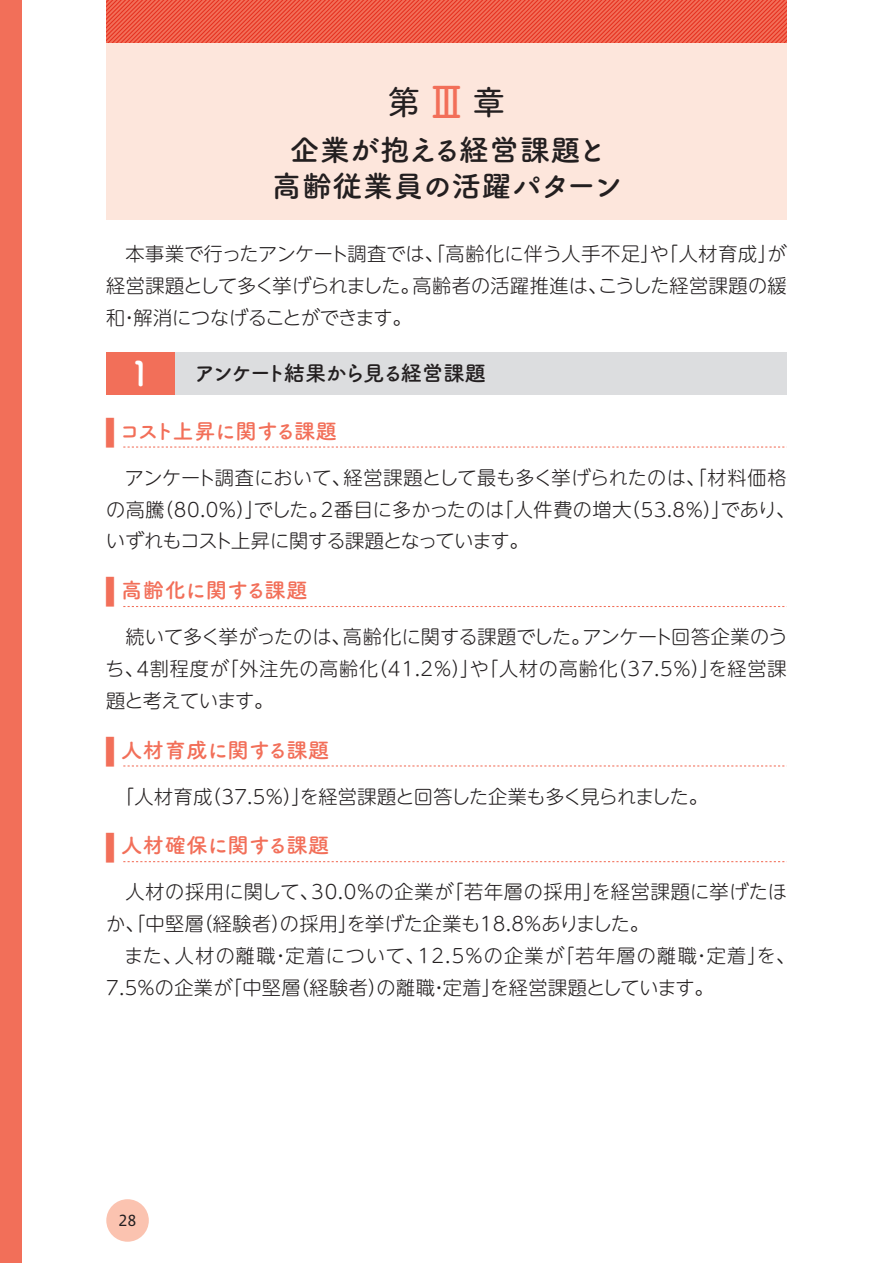
<style>
.page{position:relative;width:893px;height:1263px;background:#fff}
.page>*{position:absolute;margin:0;border:0;box-sizing:border-box;transform-origin:0 0}
.t1{font:34.05px "Tsuku A Rd Gothic Std D";color:#231f20}
.t2{font:34.05px "Tsuku A Rd Gothic Std B";color:#fff}
.t3{font:29.7px/36.2px "Tsuku A Rd Gothic Std B";letter-spacing:.025em;color:#231f20;text-align:center}
.t4{font:21.3px "Tsuku A Rd Gothic Std B";letter-spacing:.005em;color:#f26f59}
.t5{font:21.3px "Tsuku A Rd Gothic Std B";letter-spacing:-.105em;color:#231f20}
.t6{font:21.3px "Tsuku A Rd Gothic Std B";letter-spacing:-.06em;color:#f26f59}
.t7{font:21.3px "Tsuku A Rd Gothic Std B";letter-spacing:-.015em;color:#f26f59}
.t8{font:300 19.2px/32px "UD Shin M Go Pr 6";letter-spacing:.015em;color:#231f20;text-align:justify}
.t9{font:300 19.2px/32px "UD Shin M Go Pr 6";letter-spacing:-.005em;color:#231f20}
.t10{font:300 19.2px "UD Shin M Go Pr 6";letter-spacing:-.025em;color:#231f20}
.t11{font:14.85px "Hiragino UD Sans Std N W4";color:#231f20}
.s1{font-family:"UD Shin M Go Pr 6";font-size:40.8px;color:#f26f59}
.s2{font-size:29.7px}
</style>
<div class="page">
<div style="left:0;top:0;width:21px;height:1263px;background:#f26f59"></div>
<div style="left:106px;top:1199px;width:43px;height:43px;background:#fbc3b0;border-radius:50%"></div>
<div style="left:106px;top:0;width:681px;height:219px;background:#fde6dc"></div>
<svg style="left:106px;top:0;width:681px;height:43px"></svg>
<svg style="left:123px;top:446px;width:664px;height:2px"></svg>
<svg style="left:123px;top:606px;width:664px;height:1px"></svg>
<svg style="left:123px;top:765px;width:664px;height:1px"></svg>
<svg style="left:123px;top:861px;width:664px;height:1px"></svg>
<div style="left:174px;top:352px;width:613px;height:43px;background:#dcdddf"></div>
<div style="left:106px;top:352px;width:68px;height:43px;background:#f26f59"></div>
<h1 class="t1" style="left:387px;top:76px;width:120px">第 <span class="s1">Ⅲ</span> 章</h1>
<h2 class="t3" style="left:272px;top:130px;width:353px">企業が抱える経営課題と高齢従業員の活躍パターン</h2>
<p class="t8" style="left:106px;top:237px;width:682px;text-indent:19px">本事業で行ったアンケート調査では、「高齢化に伴う人手不足」や「人材育成」が経営課題として多く挙げられました。高齢者の活躍推進は、こうした経営課題の緩和・解消につなげることができます。</p>
<h1 class="t2" style="left:130px;top:347px;width:22px">1</h1>
<p class="t5" style="left:195px;top:357px;width:293px">アンケート結果から見る経営課題</p>
<p class="t6" style="left:106px;top:414px;width:232px"><span class="s2">▍</span>コスト上昇に関する課題</p>
<p class="t9" style="left:106px;top:460px;width:691px;text-indent:19px">アンケート調査において、経営課題として最も多く挙げられたのは、「材料価格の高騰（80.0％）」でした。2番目に多かったのは「人件費の増大（53.8％）」であり、いずれもコスト上昇に関する課題となっています。</p>
<p class="t7" style="left:106px;top:574px;width:203px"><span class="s2">▍</span>高齢化に関する課題</p>
<p class="t8" style="left:106px;top:620px;width:684px;text-indent:20px">続いて多く挙がったのは、高齢化に関する課題でした。アンケート回答企業のうち、4割程度が「外注先の高齢化（41.2％）」や「人材の高齢化（37.5％）」を経営課題と考えています。</p>
<p class="t4" style="left:106px;top:733px;width:225px"><span class="s2">▍</span>人材育成に関する課題</p>
<p class="t10" style="left:115px;top:781px;width:594px">「人材育成（37.5％）」を経営課題と回答した企業も多く見られました。</p>
<p class="t4" style="left:106px;top:829px;width:225px"><span class="s2">▍</span>人材確保に関する課題</p>
<p class="t8" style="left:106px;top:875px;width:682px;text-indent:19px">人材の採用に関して、30.0％の企業が「若年層の採用」を経営課題に挙げたほか、「中堅層（経験者）の採用」を挙げた企業も18.8％ありました。</p>
<p class="t8" style="left:106px;top:939px;width:690px;text-indent:18px">また、人材の離職・定着について、12.5％の企業が「若年層の離職・定着」を、<br>7.5％の企業が「中堅層（経験者）の離職・定着」を経営課題としています。</p>
<p class="t11" style="left:119px;top:1209px;width:20px">28</p>
</div>
